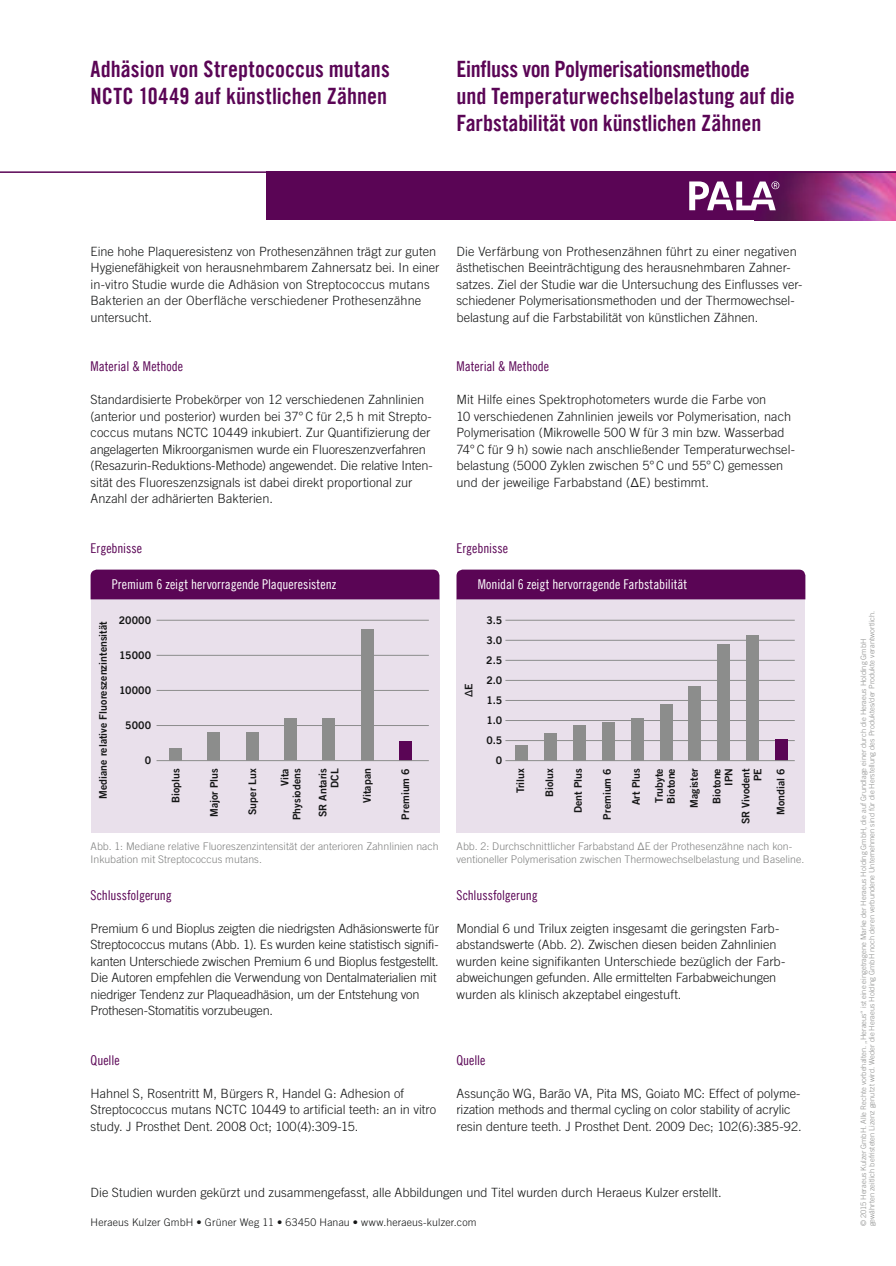
<style>
.page{position:relative;width:896px;height:1266px;background:#fff}
.page>*{position:absolute;margin:0;border:0;box-sizing:border-box;transform-origin:0 0}
.t1{font:22.5px/27px "Trade Gothic LT Com Bd Cn 20";color:#5a0555}
.t2{font:13.5px "Trade Gothic LT Com Cn 18";color:#5a0555}
.t3{font:13.5px "Trade Gothic LT Com Cn 18";color:#fff}
.t4{font:300 12.75px/16.5px "Trade Gothic LT Com";color:#151616}
.t5{font:10.5px/23px "Trade Gothic LT Com Bd 2";letter-spacing:.005em;color:#151616;text-align:right}
.t6{font:300 10.5px/12.6px "Trade Gothic LT Com";letter-spacing:.005em;color:#808180}
.t7{font:300 10.5px "Trade Gothic LT Com";letter-spacing:.015em;color:#151616}
.t8{font:300 7.5px/8.2px "Trade Gothic LT Com";letter-spacing:.005em;color:#8c8d8c}
</style>
<div class="page">
<div style="left:266px;top:171px;width:629px;height:49px;background:#5a0555"></div>
<img style="left:754px;top:173px;width:141px;height:47px">
<svg style="left:689px;top:181px;width:90px;height:29px"></svg>
<div style="left:91px;top:599px;width:348px;height:234px;background:#e9e0eb"></div>
<hr style="left:156px;top:725px;width:273px;height:1px;background:#8c8d8c">
<hr style="left:156px;top:690px;width:273px;height:1px;background:#8c8d8c">
<hr style="left:156px;top:655px;width:273px;height:1px;background:#8c8d8c">
<hr style="left:156px;top:620px;width:273px;height:1px;background:#8c8d8c">
<div style="left:91px;top:569px;width:348px;height:30px;background:#5a0555"></div>
<div style="left:456px;top:599px;width:349px;height:234px;background:#e9e0eb"></div>
<hr style="left:505px;top:740px;width:289px;height:1px;background:#8c8d8c">
<hr style="left:505px;top:720px;width:289px;height:1px;background:#8c8d8c">
<hr style="left:505px;top:700px;width:289px;height:1px;background:#8c8d8c">
<hr style="left:505px;top:680px;width:289px;height:1px;background:#8c8d8c">
<hr style="left:505px;top:660px;width:289px;height:1px;background:#8c8d8c">
<hr style="left:505px;top:640px;width:289px;height:1px;background:#8c8d8c">
<hr style="left:505px;top:620px;width:289px;height:1px;background:#8c8d8c">
<div style="left:456px;top:569px;width:349px;height:30px;background:#5a0555"></div>
<div style="left:169px;top:747px;width:13px;height:13px;background:#8c8d8c"></div>
<div style="left:399px;top:740px;width:13px;height:20px;background:#5a0555"></div>
<div style="left:207px;top:732px;width:13px;height:28px;background:#8c8d8c"></div>
<div style="left:246px;top:732px;width:12px;height:28px;background:#8c8d8c"></div>
<div style="left:284px;top:718px;width:13px;height:42px;background:#8c8d8c"></div>
<div style="left:322px;top:718px;width:13px;height:42px;background:#8c8d8c"></div>
<div style="left:361px;top:628px;width:12px;height:132px;background:#8c8d8c"></div>
<hr style="left:156px;top:760px;width:273px;height:1px;background:#8c8d8c">
<div style="left:515px;top:745px;width:12px;height:15px;background:#8c8d8c"></div>
<div style="left:775px;top:739px;width:13px;height:21px;background:#5a0555"></div>
<div style="left:544px;top:733px;width:12px;height:27px;background:#8c8d8c"></div>
<div style="left:572px;top:725px;width:13px;height:35px;background:#8c8d8c"></div>
<div style="left:601px;top:721px;width:13px;height:39px;background:#8c8d8c"></div>
<div style="left:630px;top:717px;width:13px;height:43px;background:#8c8d8c"></div>
<div style="left:659px;top:704px;width:13px;height:56px;background:#8c8d8c"></div>
<div style="left:688px;top:686px;width:13px;height:74px;background:#8c8d8c"></div>
<div style="left:717px;top:644px;width:13px;height:116px;background:#8c8d8c"></div>
<div style="left:746px;top:635px;width:13px;height:125px;background:#8c8d8c"></div>
<hr style="left:505px;top:760px;width:289px;height:1px;background:#8c8d8c">
<hr style="left:0;top:171px;width:895px;height:2px;background:#5a0555">
<h1 class="t1" style="left:91px;top:57px;width:300px">Adhäsion von Streptococcus mutans<br>NCTC 10449 auf künstlichen Zähnen</h1>
<h1 class="t1" style="left:456px;top:57px;width:339px">Einfluss von Polymerisationsmethode<br>und Temperaturwechselbelastung auf die<br>Farbstabilität von künstlichen Zähnen</h1>
<p class="t4" style="left:91px;top:244px;width:350px">Eine hohe Plaqueresistenz von Prothesenzähnen trägt zur guten Hygienefähigkeit von herausnehmbarem Zahnersatz bei. In einer in-vitro Studie wurde die Adhäsion von Streptococcus mutans Bakterien an der Oberfläche verschiedener Prothesenzähne untersucht.</p>
<p class="t2" style="left:91px;top:361px;width:94px">Material &amp; Methode</p>
<p class="t4" style="left:91px;top:392px;width:343px">Standardisierte Probekörper von 12 verschiedenen Zahnlinien (anterior und posterior) wurden bei 37° C für 2,5 h mit Strepto&shy;coccus mutans NCTC 10449 inkubiert. Zur Quantifizierung der angelagerten Mikro orga nismen wurde ein Fluoreszenzverfahren (Resazurin-Reduktions-Methode) angewendet. Die relative Inten&shy;sität des Fluoreszenz signals ist dabei direkt proportional zur Anzahl der adhärierten Bakterien.</p>
<p class="t2" style="left:91px;top:543px;width:53px">Ergebnisse</p>
<p class="t4" style="left:456px;top:244px;width:347px">Die Verfärbung von Prothesenzähnen führt zu einer negativen ästhetischen Beeinträchtigung des herausnehmbaren Zahner&shy;satzes. Ziel der Studie war die Untersuchung des Einflusses ver&shy;schiedener Polymerisationsmethoden und der Thermowechsel&shy;belastung auf die Farbstabilität von künstlichen Zähnen.</p>
<p class="t2" style="left:456px;top:361px;width:94px">Material &amp; Methode</p>
<p class="t4" style="left:456px;top:392px;width:340px">Mit Hilfe eines Spektrophotometers wurde die Farbe von<br>10 verschiedenen Zahnlinien jeweils vor Polymerisation, nach Polymerisation (Mikrowelle 500 W für 3 min bzw. Wasserbad 74° C für 9 h) sowie nach anschließender Temperaturwechsel&shy;belastung (5000 Zyklen zwischen 5° C und 55° C) gemessen und der jeweilige Farbabstand (∆E) bestimmt.</p>
<p class="t2" style="left:456px;top:543px;width:53px">Ergebnisse</p>
<p class="t3" style="left:112px;top:579px;width:226px">Premium 6 zeigt hervorragende Plaqueresistenz</p>
<p class="t3" style="left:477px;top:579px;width:211px">Monidal 6 zeigt hervorragende Farbstabilität</p>
<p class="t5" style="left:92px;top:799px;width:179px;rotate:-90deg">Mediane relative Fluoreszenzintensität</p>
<p class="t5" style="left:119px;top:609px;width:34px">20000</p>
<p class="t5" style="left:119px;top:644px;width:34px">15000</p>
<p class="t5" style="left:119px;top:680px;width:34px">10000</p>
<p class="t5" style="left:125px;top:715px;width:27px">5000</p>
<p class="t5" style="left:145px;top:750px;width:8px">0</p>
<p class="t5" style="left:242px;top:815px;width:48px;rotate:-90deg">Super Lux</p>
<p class="t5" style="left:279px;top:820px;width:53px;line-height:12px;rotate:-90deg">Vita<br>Physiodens</p>
<p class="t5" style="left:318px;top:817px;width:51px;line-height:12px;rotate:-90deg">SR Antaris<br>DCL</p>
<p class="t5" style="left:356px;top:803px;width:36px;rotate:-90deg">Vitapan</p>
<p class="t5" style="left:165px;top:802px;width:36px;rotate:-90deg">Bioplus</p>
<p class="t5" style="left:203px;top:817px;width:50px;rotate:-90deg">Major Plus</p>
<p class="t5" style="left:395px;top:819px;width:53px;rotate:-90deg">Premium 6</p>
<p class="t5" style="left:457px;top:697px;width:15px;rotate:-90deg">∆E</p>
<p class="t5" style="left:486px;top:609px;width:17px">3.5</p>
<p class="t5" style="left:486px;top:629px;width:17px">3.0</p>
<p class="t5" style="left:486px;top:649px;width:17px">2.5</p>
<p class="t5" style="left:486px;top:670px;width:17px">2.0</p>
<p class="t5" style="left:486px;top:690px;width:17px">1.5</p>
<p class="t5" style="left:486px;top:711px;width:17px;line-height:20.1px;text-align:left">1.0<br>0.5</p>
<p class="t5" style="left:495px;top:750px;width:8px">0</p>
<p class="t5" style="left:509px;top:793px;width:27px;rotate:-90deg">Trilux</p>
<p class="t5" style="left:770px;top:814px;width:48px;rotate:-90deg">Mondial 6</p>
<p class="t5" style="left:538px;top:797px;width:30px;rotate:-90deg">Biolux</p>
<p class="t5" style="left:567px;top:813px;width:46px;rotate:-90deg">Dent Plus</p>
<p class="t5" style="left:596px;top:819px;width:53px;rotate:-90deg">Premium 6</p>
<p class="t5" style="left:625px;top:805px;width:38px;text-align:left;rotate:-90deg">Art Plus<br>Trubyte</p>
<p class="t5" style="left:660px;top:807px;width:41px;text-align:center;rotate:-90deg">Biotone<br>Magister<br>Biotone</p>
<p class="t5" style="left:721px;top:824px;width:58px;line-height:17px;rotate:-90deg">IPN<br>SR Vivodent</p>
<p class="t5" style="left:747px;top:781px;width:14px;rotate:-90deg">PE</p>
<p class="t6" style="left:91px;top:840px;width:349px">Abb. 1: Mediane relative Fluoreszenzintensität der anterioren Zahnlinien nach<br>Inkubation mit Streptococcus mutans.</p>
<p class="t2" style="left:91px;top:889px;width:83px">Schlussfolgerung</p>
<p class="t4" style="left:91px;top:920px;width:350px">Premium 6 und Bioplus zeigten die niedrigsten Adhäsionswerte für Streptococcus mutans (Abb. 1). Es wurden keine statistisch signifi&shy;kanten Unterschiede zwischen Premium 6 und Bioplus festgestellt.<br>Die Autoren empfehlen die Verwendung von Dentalmaterialien mit niedriger Tendenz zur Plaqueadhäsion, um der Entstehung von Prothesen-Stomatitis vorzubeugen.</p>
<p class="t2" style="left:91px;top:1054px;width:31px">Quelle</p>
<p class="t4" style="left:91px;top:1085px;width:347px">Hahnel S, Rosentritt M, Bürgers R, Handel G: Adhesion of<br>Streptococcus mutans NCTC 10449 to artificial teeth: an in vitro study. J Prosthet Dent. 2008 Oct; 100(4):309-15.</p>
<p class="t6" style="left:456px;top:840px;width:349px">Abb. 2: Durchschnittlicher Farbabstand ΔE der Prothesenzähne nach kon&shy;ventioneller Polymerisation zwischen Thermowechselbelastung und Baseline.</p>
<p class="t2" style="left:456px;top:889px;width:83px">Schlussfolgerung</p>
<p class="t4" style="left:456px;top:920px;width:330px">Mondial 6 und Trilux zeigten insgesamt die geringsten Farb&shy;abstandswerte (Abb. 2). Zwischen diesen beiden Zahnlinien wurden keine signifikanten Unterschiede bezüglich der Farb&shy;abweichungen gefunden. Alle er mittelten Farbabweichungen wurden als klinisch akzeptabel eingestuft.</p>
<p class="t2" style="left:456px;top:1054px;width:31px">Quelle</p>
<p class="t4" style="left:456px;top:1085px;width:346px">Assunção WG, Barão VA, Pita MS, Goiato MC: Effect of polyme&shy;rization methods and thermal cycling on color stability of acrylic resin denture teeth. J Prosthet Dent. 2009 Dec; 102(6):385-92.</p>
<p class="t4" style="left:91px;top:1184px;width:632px">Die Studien wurden gekürzt und zusammengefasst, alle Abbildungen und Titel wurden durch Heraeus Kulzer erstellt.</p>
<p class="t7" style="left:91px;top:1217px;width:387px">Heraeus Kulzer GmbH ï Grüner Weg 11 ï 63450 Hanau ï www.heraeus-kulzer.com</p>
<p class="t8" style="left:859px;top:1226px;width:617px;rotate:-90deg">© 2015 Heraeus Kulzer GmbH. Alle Rechte vorbehalten. „Heraeus“ ist eine eingetragene Marke der Heraeus Holding GmbH, die auf Grundlage einer durch die Heraeus Holding GmbH gewährten zeitlich befristeten Lizenz genutzt wird. Weder die Heraeus Holding GmbH noch deren verbundene Unternehmen sind für die Herstellung des Produktes/der Produkte verantwortlich.</p>
</div>
